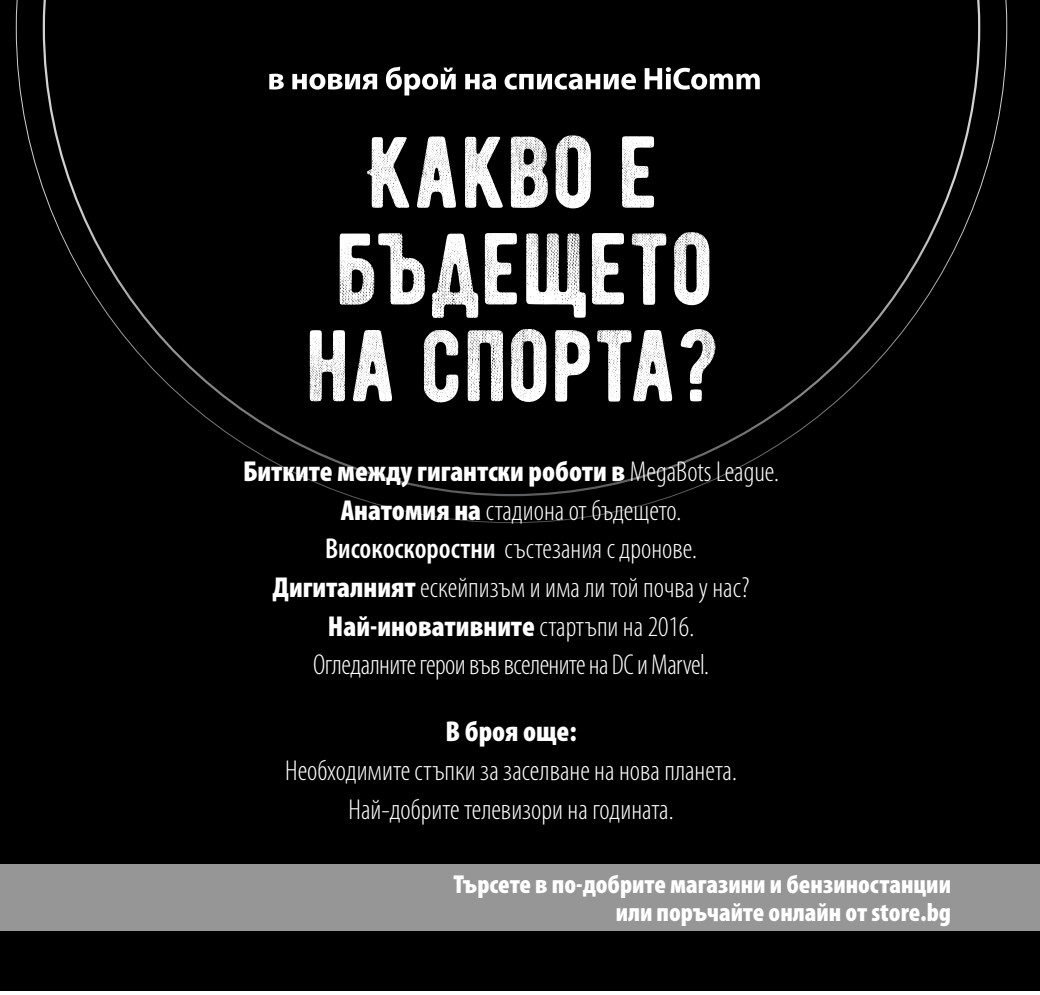
<style>
.page{position:relative;width:1040px;height:995px;background:#fff}
.page>*{position:absolute;margin:0;border:0;box-sizing:border-box;transform-origin:0 0}
.t1{font:300 condensed 28.8px/38.7px "Myriad Pro";color:#fff;text-align:center}
.t2{font:900 condensed 28.8px "Myriad Pro";color:#fff}
.t3{font:900 condensed 26.1px/28.3px "Myriad Pro";color:#fff;text-align:right}
.s1{font-weight:900}
.s2{font-weight:600}
</style>
<div class="page">
<div style="left:0;top:0;width:1040px;height:991px;background:#000"></div>
<div style="left:0;top:864px;width:1040px;height:66px;background:#969696"></div>
<svg style="left:180px;top:0;width:800px;height:496px"></svg>
<div style="left:289px;top:310px;width:446px;height:112px;background:#000"></div>
<svg style="left:310px;top:330px;width:405px;height:72px"></svg>
<div style="left:319px;top:213px;width:410px;height:124px;background:#231f20;opacity:.75"></div>
<svg style="left:339px;top:232px;width:370px;height:86px"></svg>
<div style="left:347px;top:116px;width:327px;height:112px;background:#000"></div>
<svg style="left:367px;top:135px;width:287px;height:74px"></svg>
<img style="left:0;top:0;width:180px;height:931px">
<p class="t1" style="left:243px;top:452px;width:537px"><span class="s1">Битките между гигантски роботи в</span> MegaBots League.<br><span class="s1">Анатомия на</span> стадиона от бъдещето.<br><span class="s2">Високоскоростни</span> състезания с дронове.<br><span class="s1">Дигиталният</span> ескейпизъм и има ли той почва у нас?<br><span class="s1">Най-иновативните</span> стартъпи на 2016.<br>Огледалните герои във вселените на DC и Marvel.</p>
<p class="t2" style="left:445px;top:713px;width:133px">В броя още:</p>
<p class="t1" style="left:285px;top:751px;width:453px">Необходимите стъпки за заселване на нова планета.<br>Най-добрите телевизори на годината.</p>
<p class="t3" style="left:453px;top:869px;width:499px">Търсете в по-добрите магазини и бензиностанции или поръчайте онлайн от store.bg</p>
</div>
